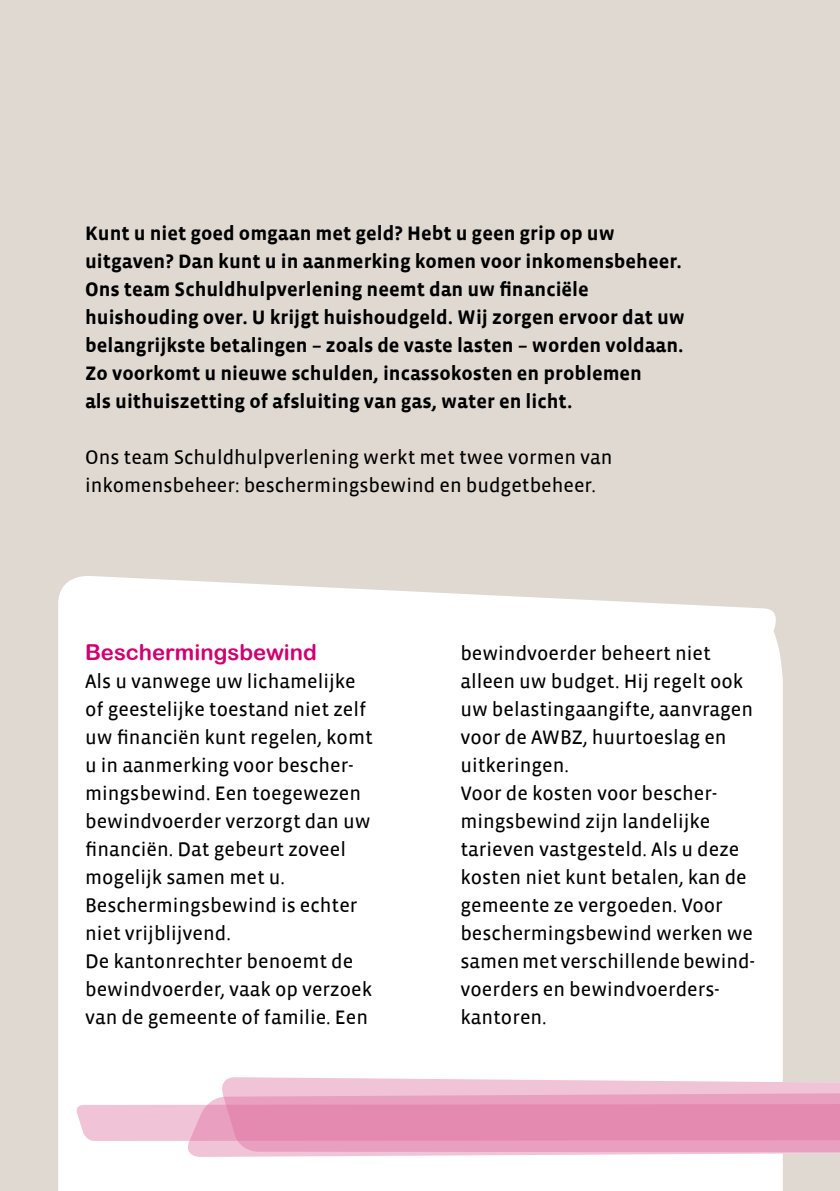
<style>
.page{position:relative;width:840px;height:1191px;background:#fff}
.page>*{position:absolute;margin:0;border:0;box-sizing:border-box;transform-origin:0 0}
.t1{font:22px "Arial Rounded MT Bold";color:#d20072}
.t2{font:20px/28px "Vista Sans Reg";color:#000}
.t3{font:700 20px/28px "Vista Sans";color:#000}
</style>
<div class="page">
<div style="left:0;top:0;width:839px;height:1191px;background:#dfd9d1"></div>
<div style="left:58px;top:576px;width:724px;height:615px;background:#fff"></div>
<svg style="left:186px;top:1083px;width:633px;height:74px;background:#f7e0e9"></svg>
<svg style="left:220px;top:1077px;width:619px;height:76px;background:#edb6ce"></svg>
<svg style="left:74px;top:1102px;width:765px;height:39px;background:#e696b8"></svg>
<p class="t3" style="left:85px;top:220px;width:601px">Kunt u niet goed omgaan met geld? Hebt u geen grip op uw uitgaven? Dan kunt u in aanmerking komen voor inkomensbeheer.<br>Ons team Schuldhulpverlening neemt dan uw financiële huishouding over. U krijgt huishoudgeld. Wij zorgen ervoor dat uw belangrijkste betalingen – zoals de vaste lasten – worden voldaan.<br>Zo voorkomt u nieuwe schulden, incassokosten en problemen<br>als uithuiszetting of afsluiting van gas, water en licht.</p>
<p class="t2" style="left:85px;top:444px;width:528px">Ons team Schuldhulpverlening werkt met twee vormen van inkomensbeheer: beschermingsbewind en budgetbeheer.</p>
<p class="t1" style="left:85px;top:639px;width:233px">Beschermingsbewind</p>
<p class="t2" style="left:85px;top:668px;width:289px">Als u vanwege uw lichamelijke of geestelijke toestand niet zelf uw financiën kunt regelen, komt u in aanmerking voor bescher&shy;mingsbewind. Een toegewezen bewindvoerder verzorgt dan uw financiën. Dat gebeurt zoveel mogelijk samen met u.<br>Beschermingsbewind is echter niet vrijblijvend.<br>De kantonrechter benoemt de bewindvoerder, vaak op verzoek van de gemeente of familie. Een</p>
<p class="t2" style="left:460px;top:640px;width:294px">bewindvoerder beheert niet alleen uw budget. Hij regelt ook uw belastingaangifte, aanvragen voor de AWBZ, huurtoeslag en uitkeringen.<br>Voor de kosten voor bescher&shy;mingsbewind zijn landelijke tarieven vastgesteld. Als u deze kosten niet kunt betalen, kan de gemeente ze vergoeden. Voor beschermingsbewind werken we samen met verschillende bewind&shy;voerders en bewindvoerders&shy;kantoren.</p>
</div>
